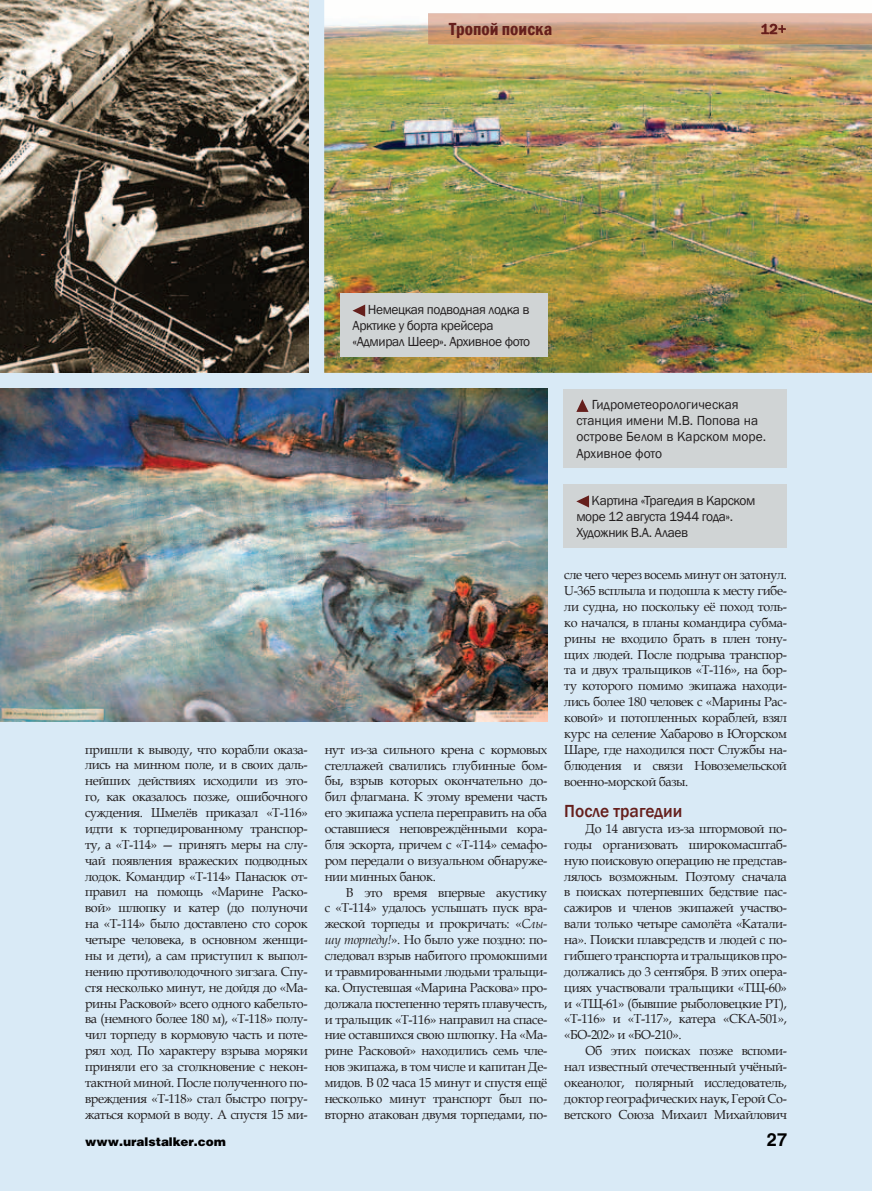
<style>
.page{position:relative;width:872px;height:1191px;background:#d9eaf6}
.page>*{position:absolute;margin:0;border:0;box-sizing:border-box;transform-origin:0 0}
.t1{font:500 18px "Franklin Gothic";color:#651f1c}
.t2{font:600 condensed 18px "Franklin Gothic";color:#651f1c}
.t3{font:700 18px "Helios";color:#010101}
.t4{font:500 15px "Franklin Gothic";color:#651f1c}
.t5{font:13.5px/16.2px "Franklin Gothic";letter-spacing:-.03em;color:#231f20}
.t6{font:13.5px/16.2px "Franklin Gothic";color:#231f20}
.t7{font:13.05px/15.9px "Book Antiqua";letter-spacing:-.03em;color:#231f20;text-align:justify}
.t8{font:12px "Helios Black C";color:#010101}
.s1{font-style:italic}
</style>
<div class="page">
<img style="left:0;top:0;width:308px;height:373px">
<img style="left:324px;top:0;width:548px;height:373px">
<img style="left:428px;top:13px;width:444px;height:32px">
<img style="left:762px;top:24px;width:24px;height:10px">
<div style="left:563px;top:484px;width:224px;height:63px;background:#d0d4d5"></div>
<svg style="left:576px;top:495px;width:13px;height:12px"></svg>
<div style="left:340px;top:293px;width:207px;height:64px;background:#d0d4d5"></div>
<svg style="left:352px;top:304px;width:13px;height:13px"></svg>
<div style="left:563px;top:389px;width:224px;height:79px;background:#d0d4d5"></div>
<svg style="left:576px;top:399px;width:12px;height:13px"></svg>
<img style="left:0;top:389px;width:548px;height:332px">
<p class="t2" style="left:449px;top:17px;width:105px">Тропой поиска</p>
<p class="t4" style="left:761px;top:20px;width:27px">12+</p>
<p class="t5" style="left:352px;top:301px;width:179px;text-indent:15px">Немецкая подводная лодка в<br>Арктике у борта крейсера «Адмирал Шеер». Архивное фото</p>
<p class="t7" style="left:85px;top:741px;width:224px">пришли к выводу, что корабли оказа&shy;лись на минном поле, и в своих даль&shy;нейших действиях исходили из это&shy;го, как оказалось позже, ошибочного суждения. Шмелёв приказал «Т-116» идти к торпедированному транспор&shy;ту, а «Т-114» — принять меры на слу&shy;чай появления вражеских подводных лодок. Командир «Т-114» Панасюк от&shy;правил на помощь «Марине Раско&shy;вой» шлюпку и катер (до полуночи на «Т-114» было доставлено сто сорок четыре человека, в основном женщи&shy;ны и дети), а сам приступил к выпол&shy;нению противолодочного зигзага. Спу&shy;стя несколько минут, не дойдя до «Ма&shy;рины Расковой» всего одного кабельто&shy;ва (немного более 180 м), «Т-118» полу&shy;чил торпеду в кормовую часть и поте&shy;рял ход. По характеру взрыва моряки приняли его за столкновение с некон&shy;тактной миной. После полученного по&shy;вреждения «Т-118» стал быстро погру&shy;жаться кормой в воду. А спустя 15 ми-</p>
<p class="t7" style="left:325px;top:741px;width:224px">нут из-за сильного крена с кормовых</p>
<p class="t7" style="left:325px;top:757px;width:224px">стеллажей свалились глубинные бом-</p>
<p class="t7" style="left:325px;top:772px;width:224px">бы, взрыв которых окончательно до-</p>
<p class="t7" style="left:325px;top:788px;width:224px">бил флагмана. К этому времени часть</p>
<p class="t7" style="left:325px;top:804px;width:224px">его экипажа успела переправить на оба</p>
<p class="t7" style="left:325px;top:820px;width:224px">оставшиеся неповреждёнными кора-</p>
<p class="t7" style="left:325px;top:836px;width:224px">бля эскорта, причем с «Т-114» семафо-</p>
<p class="t7" style="left:325px;top:852px;width:224px">ром передали о визуальном обнаруже-</p>
<p class="t7" style="left:325px;top:868px;width:113px">нии минных банок.</p>
<p class="t7" style="left:346px;top:884px;width:203px">В это время впервые акустику</p>
<p class="t7" style="left:325px;top:899px;width:224px">с «Т-114» удалось услышать пуск вра-</p>
<p class="t7" style="left:325px;top:915px;width:224px">жеской торпеды и прокричать: «<span class="s1">Слы-</span></p>
<p class="t7" style="left:325px;top:931px;width:224px"><span class="s1">шу торпеду!</span>». Но было уже поздно: по-</p>
<p class="t7" style="left:325px;top:947px;width:224px">следовал взрыв набитого промокшими</p>
<p class="t7" style="left:325px;top:963px;width:224px">и травмированными людьми тральщи-</p>
<p class="t7" style="left:325px;top:979px;width:224px">ка. Опустевшая «Марина Раскова» про-</p>
<p class="t7" style="left:325px;top:995px;width:224px">должала постепенно терять плавучесть,</p>
<p class="t7" style="left:325px;top:1011px;width:224px">и тральщик «Т-116» направил на спасе-</p>
<p class="t7" style="left:325px;top:1026px;width:224px">ние оставшихся свою шлюпку. На «Ма-</p>
<p class="t7" style="left:325px;top:1042px;width:224px">рине Расковой» находились семь чле-</p>
<p class="t7" style="left:325px;top:1058px;width:224px">нов экипажа, в том числе и капитан Де-</p>
<p class="t7" style="left:325px;top:1074px;width:224px">мидов. В 02 часа 15 минут и спустя ещё</p>
<p class="t7" style="left:325px;top:1090px;width:224px">несколько минут транспорт был по-</p>
<p class="t7" style="left:325px;top:1106px;width:224px">вторно атакован двумя торпедами, по-</p>
<p class="t6" style="left:576px;top:396px;width:191px;text-indent:16px">Гидрометеорологическая станция имени М.В. Попова на острове Белом в Карском море.<br>Архивное фото</p>
<p class="t5" style="left:576px;top:492px;width:180px;text-indent:15px">Картина «Трагедия в Карском море 12 августа 1944 года».<br>Художник В.А. Алаев</p>
<p class="t7" style="left:564px;top:566px;width:224px">сле чего через восемь минут он затонул.<br>U-365 всплыла и подошла к месту гибе&shy;ли судна, но поскольку её поход толь&shy;ко начался, в планы командира субма&shy;рины не входило брать в плен тону&shy;щих людей. После подрыва транспор&shy;та и двух тральщиков «Т-116», на бор&shy;ту которого помимо экипажа находи&shy;лись более 180 человек с «Марины Рас&shy;ковой» и потопленных кораблей, взял курс на селение Хабарово в Югорском Шаре, где находился пост Службы на&shy;блюдения и связи Новоземельской военно-морской базы.</p>
<p class="t1" style="left:564px;top:800px;width:119px">После трагедии</p>
<p class="t7" style="left:585px;top:820px;width:203px">До 14 августа из-за штормовой по-</p>
<p class="t7" style="left:564px;top:836px;width:224px">годы организовать широкомасштаб-</p>
<p class="t7" style="left:564px;top:852px;width:224px">ную поисковую операцию не представ-</p>
<p class="t7" style="left:564px;top:868px;width:224px">лялось возможным. Поэтому сначала</p>
<p class="t7" style="left:564px;top:883px;width:224px">в поисках потерпевших бедствие пас-</p>
<p class="t7" style="left:564px;top:899px;width:224px">сажиров и членов экипажей участво-</p>
<p class="t7" style="left:564px;top:915px;width:224px">вали только четыре самолёта «Катали-</p>
<p class="t7" style="left:564px;top:931px;width:224px">на». Поиски плавсредств и людей с по-</p>
<p class="t7" style="left:564px;top:947px;width:224px">гибшего транспорта и тральщиков про-</p>
<p class="t7" style="left:564px;top:963px;width:224px">должались до 3 сентября. В этих опера-</p>
<p class="t7" style="left:564px;top:979px;width:224px">циях участвовали тральщики «ТЩ-60»</p>
<p class="t7" style="left:564px;top:995px;width:224px">и «ТЩ-61» (бывшие рыболовецкие РТ),</p>
<p class="t7" style="left:564px;top:1010px;width:224px">«Т-116» и «Т-117», катера «СКА-501»,</p>
<p class="t7" style="left:564px;top:1026px;width:119px">«БО-202» и «БО-210».</p>
<p class="t7" style="left:585px;top:1042px;width:203px">Об этих поисках позже вспоми-</p>
<p class="t7" style="left:564px;top:1058px;width:224px">нал известный отечественный учёный-</p>
<p class="t7" style="left:564px;top:1074px;width:224px">океанолог, полярный исследователь,</p>
<p class="t7" style="left:564px;top:1090px;width:224px">доктор географических наук, Герой Со-</p>
<p class="t7" style="left:564px;top:1106px;width:224px">ветского Союза Михаил Михайлович</p>
<p class="t8" style="left:85px;top:1134px;width:142px">www.uralstalker.com</p>
<p class="t3" style="left:767px;top:1129px;width:22px">27</p>
</div>
